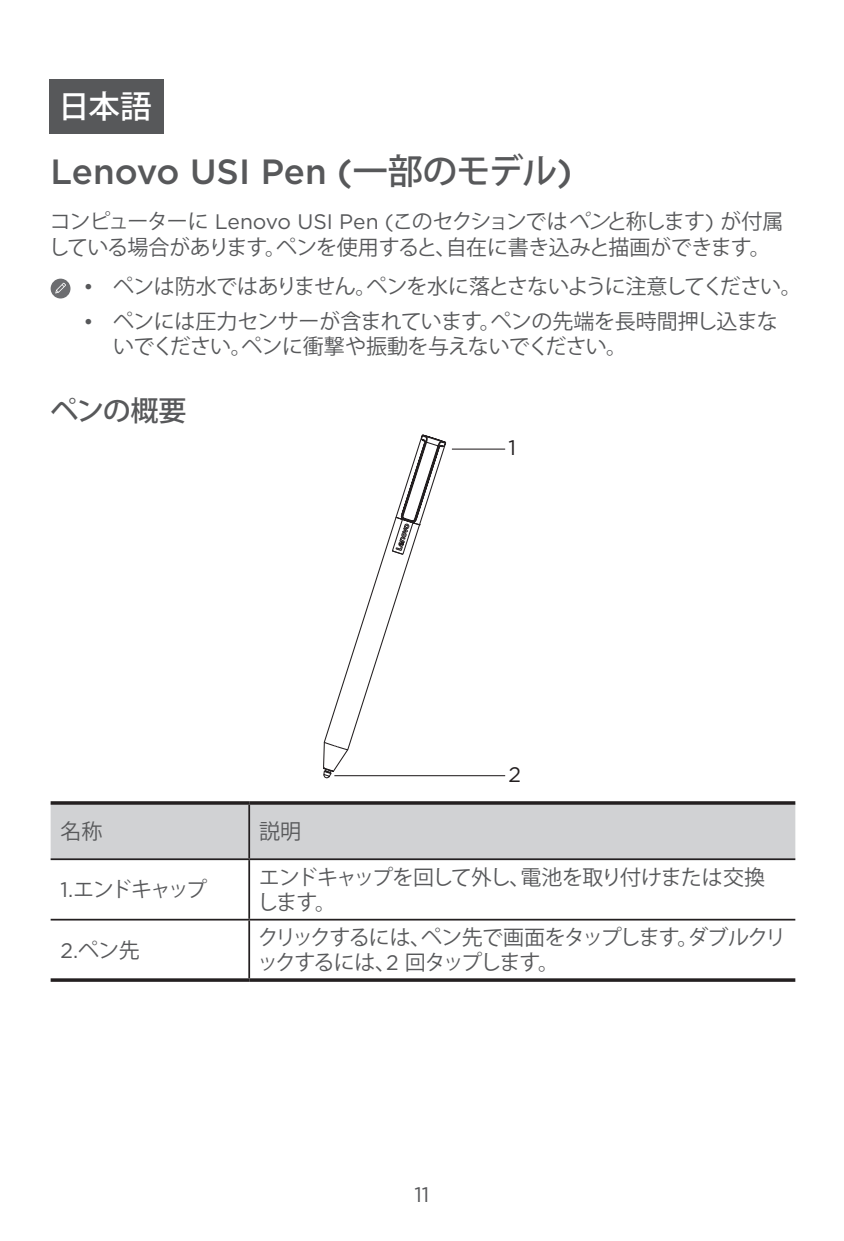
<style>
.page{position:relative;width:844px;height:1241px;background:#fff}
.page>*{position:absolute;margin:0;border:0;box-sizing:border-box;transform-origin:0 0}
.t1{font:500 35px "Gotham";color:#57585a}
.t2{font:500 31.5px "Koz Go Pro";color:#fff}
.t3{font:500 28px "Koz Go Pro";letter-spacing:-.03em;color:#57585a}
.t4{font:21px/25.2px "Koz Go Pro";letter-spacing:-.04em;color:#57585a}
.t5{font:21px/25.2px "Koz Go Pro";letter-spacing:-.075em;color:#57585a}
.t6{font:21px "Koz Go Pro";letter-spacing:-.12em;color:#57585a}
.t7{font:21px "Gotham";color:#57585a}
.t8{font:21px "Gotham";color:#231f20}
.s1{font-family:"Koz Go Pro"}
.s2{font-family:"Gotham"}
.s3{font-style:italic}
</style>
<div class="page">
<div style="left:50px;top:79px;width:114px;height:55px;background:#57585a"></div>
<div style="left:51px;top:278px;width:19px;height:20px;background:#6c6d70;border-radius:50%"></div>
<svg style="left:55px;top:283px;width:11px;height:10px"></svg>
<svg style="left:323px;top:434px;width:124px;height:343px"></svg>
<svg style="left:333px;top:448px;width:173px;height:328px"></svg>
<div style="left:51px;top:804px;width:744px;height:54px;background:#d1d2d4"></div>
<hr style="left:51px;top:978px;width:198px;height:3px;background:#231f20">
<hr style="left:51px;top:801px;width:198px;height:3px;background:#231f20">
<hr style="left:249px;top:801px;width:546px;height:3px;background:#231f20">
<hr style="left:249px;top:978px;width:546px;height:3px;background:#231f20">
<hr style="left:248px;top:804px;width:2px;height:54px;background:#231f20">
<hr style="left:249px;top:858px;width:546px;height:2px;background:#231f20">
<hr style="left:248px;top:860px;width:2px;height:58px;background:#231f20">
<hr style="left:249px;top:918px;width:546px;height:2px;background:#231f20">
<hr style="left:248px;top:920px;width:2px;height:58px;background:#231f20">
<hr style="left:51px;top:858px;width:198px;height:2px;background:#231f20">
<hr style="left:51px;top:918px;width:198px;height:2px;background:#231f20">
<h2 class="t2" style="left:58px;top:86px;width:95px">日本語</h2>
<h1 class="t1" style="left:51px;top:149px;width:523px">Lenovo USI Pen (<span class="s1">一部のモデル</span>)</h1>
<p class="t4" style="left:48px;top:210px;width:736px">コンピューターに <span class="s2">Lenovo USI Pen (</span>このセクションでは<span class="s3">ペン</span>と称します<span class="s2">)</span> が付属している場合があります。ペンを使用すると、自在に書き込みと描画ができます。</p>
<p class="t4" style="left:83px;top:274px;width:719px"><span class="s2">•</span> ペンは防水ではありません。ペンを水に落とさないように注意してください。</p>
<p class="t4" style="left:113px;top:309px;width:666px;text-indent:-30px"><span class="s2">•</span> ペンには圧力センサーが含まれています。ペンの先端を長時間押し込まないでください。ペンに衝撃や振動を与えないでください。</p>
<h3 class="t3" style="left:50px;top:392px;width:138px">ペンの概要</h3>
<p class="t8" style="left:508px;top:434px;width:9px">1</p>
<p class="t8" style="left:508px;top:761px;width:14px">2</p>
<p class="t4" style="left:61px;top:818px;width:43px">名称</p>
<p class="t4" style="left:259px;top:818px;width:43px">説明</p>
<p class="t6" style="left:61px;top:875px;width:148px"><span class="s2">1.</span>エンドキャップ</p>
<p class="t4" style="left:257px;top:864px;width:509px">エンドキャップを回して外し、電池を取り付けまたは交換します。</p>
<p class="t4" style="left:61px;top:937px;width:81px"><span class="s2">2.</span>ペン先</p>
<p class="t5" style="left:257px;top:925px;width:530px">クリックするには、ペン先で画面をタップします。ダブルクリックするには、<span class="s2">2</span> 回タップします。</p>
<p class="t7" style="left:414px;top:1180px;width:17px">11</p>
</div>
